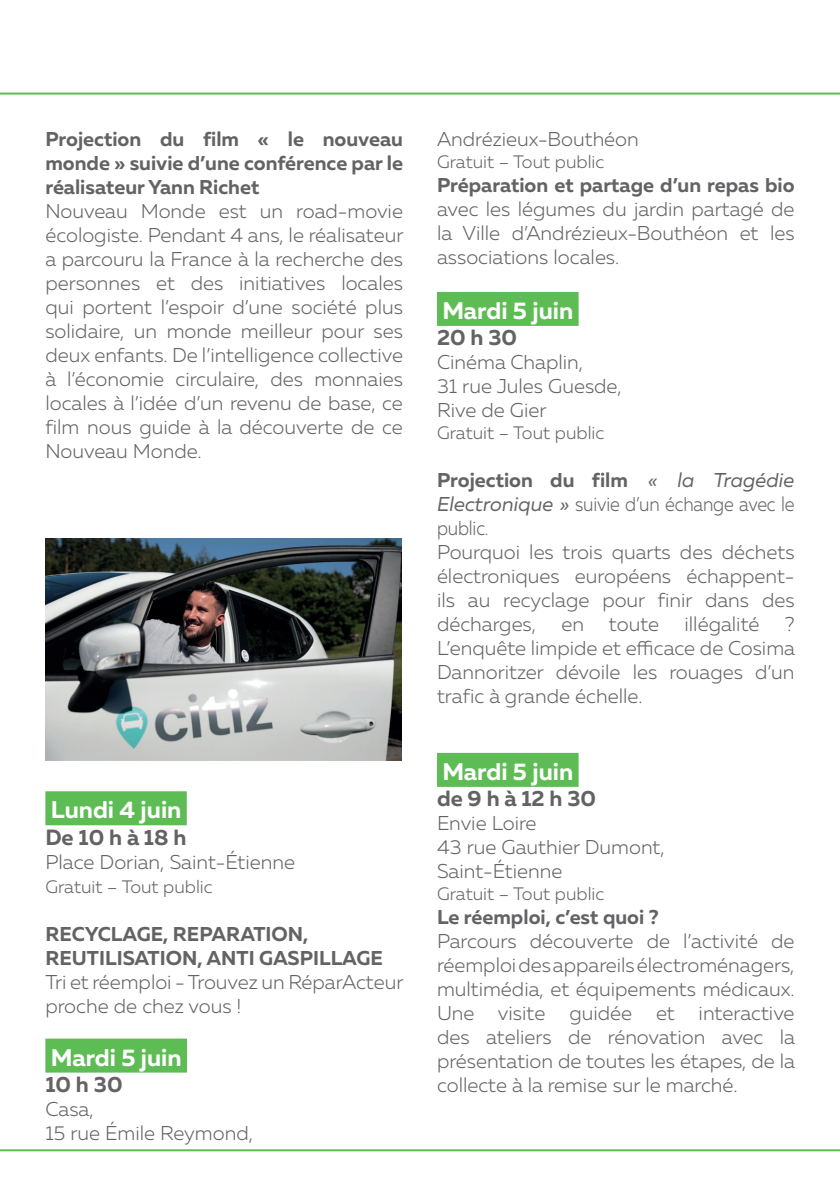
<style>
.page{position:relative;width:840px;height:1191px;background:#fff}
.page>*{position:absolute;margin:0;border:0;box-sizing:border-box;transform-origin:0 0}
.t1{font:700 24px "Muller";color:#fff}
.t2{font:700 22px "Muller";color:#636366}
.t3{font:300 20px/24px "Muller";color:#636366;text-align:justify}
.t4{font:700 20px/24px "Muller";color:#636366;text-align:justify}
.t5{font:300 20px/24px "Muller";color:#636366;scale:.89 1}
.t6{font:300 18px "Muller";color:#636366}
.s1{font-weight:700}
.s2{font-weight:400;font-style:italic}
</style>
<div class="page">
<div style="left:45px;top:791px;width:142px;height:34px;background:#5ebc55"></div>
<div style="left:45px;top:1038px;width:142px;height:34px;background:#5ebc55"></div>
<div style="left:437px;top:292px;width:141px;height:34px;background:#5ebc55"></div>
<div style="left:437px;top:753px;width:141px;height:34px;background:#5ebc55"></div>
<hr style="left:0;top:93px;width:839px;height:2px;background:#5ebc55">
<hr style="left:0;top:1149px;width:839px;height:2px;background:#5ebc55">
<img style="left:45px;top:539px;width:356px;height:221px">
<p class="t4" style="left:45px;top:127px;width:359px">Projection du film « le nouveau monde » suivie d’une conférence par le réalisateur Yann Richet</p>
<p class="t3" style="left:45px;top:199px;width:359px">Nouveau Monde est un road-movie écologiste. Pendant 4 ans, le réalisateur a parcouru la France à la recherche des personnes et des initiatives locales qui portent l’espoir d’une société plus solidaire, un monde meilleur pour ses deux enfants. De l’intelligence collective à l’économie circulaire, des monnaies locales à l’idée d’un revenu de base, ce film nous guide à la découverte de ce Nouveau Monde.</p>
<p class="t1" style="left:51px;top:795px;width:132px">Lundi 4 juin</p>
<p class="t2" style="left:45px;top:823px;width:142px">De 10 h à 18 h</p>
<p class="t3" style="left:45px;top:849px;width:251px">Place Dorian, Saint-Étienne</p>
<p class="t6" style="left:45px;top:875px;width:169px">Gratuit – Tout public</p>
<p class="t4" style="left:45px;top:921px;width:339px">RECYCLAGE, REPARATION,<br>REUTILISATION, ANTI GASPILLAGE</p>
<p class="t3" style="left:45px;top:969px;width:359px">Tri et réemploi - Trouvez un RéparActeur proche de chez vous !</p>
<p class="t1" style="left:51px;top:1042px;width:132px">Mardi 5 juin</p>
<p class="t2" style="left:45px;top:1070px;width:79px">10 h 30</p>
<p class="t3" style="left:45px;top:1096px;width:209px">Casa,<br>15 rue Émile Reymond,</p>
<p class="t3" style="left:437px;top:127px;width:203px">Andrézieux-Bouthéon</p>
<p class="t6" style="left:437px;top:151px;width:169px">Gratuit – Tout public</p>
<p class="t4" style="left:437px;top:173px;width:359px">Préparation et partage d’un repas bio</p>
<p class="t3" style="left:437px;top:196px;width:359px">avec les légumes du jardin partagé de la Ville d’Andrézieux-Bouthéon et les associations locales.</p>
<p class="t1" style="left:442px;top:295px;width:132px">Mardi 5 juin</p>
<p class="t2" style="left:437px;top:324px;width:82px">20 h 30</p>
<p class="t3" style="left:437px;top:350px;width:186px;text-align:left">Cinéma Chaplin,<br>31 rue Jules Guesde,<br>Rive de Gier</p>
<p class="t6" style="left:437px;top:422px;width:169px">Gratuit – Tout public</p>
<p class="t5" style="left:437px;top:468px;width:403px"><span class="s1">Projection du film</span> <span class="s2">« la Tragédie<br>Electronique »</span> suivie d’un échange avec le public.<br>Pourquoi les trois quarts des déchets électroniques européens échappent&shy;ils au recyclage pour finir dans des décharges,</p>
<p class="t3" style="left:561px;top:612px;width:99px">en toute</p>
<p class="t3" style="left:684px;top:612px;width:76px">illégalité</p>
<p class="t3" style="left:437px;top:612px;width:359px;text-indent:347px">?<br>L’enquête limpide et efficace de Cosima Dannoritzer dévoile les rouages d’un trafic à grande échelle.</p>
<p class="t1" style="left:442px;top:756px;width:132px">Mardi 5 juin</p>
<p class="t2" style="left:437px;top:785px;width:160px">de 9 h à 12 h 30</p>
<p class="t3" style="left:437px;top:811px;width:229px;text-align:left">Envie Loire<br>43 rue Gauthier Dumont,<br>Saint-Étienne</p>
<p class="t6" style="left:437px;top:883px;width:169px">Gratuit – Tout public</p>
<p class="t4" style="left:437px;top:905px;width:223px">Le réemploi, c’est quoi ?</p>
<p class="t3" style="left:437px;top:928px;width:359px">Parcours découverte de l’activité de réemploi des appareils électroménagers, multimédia, et équipements médicaux.<br>Une visite guidée et interactive des ateliers de rénovation avec la présentation de toutes les étapes, de la collecte à la remise sur le marché.</p>
</div>
